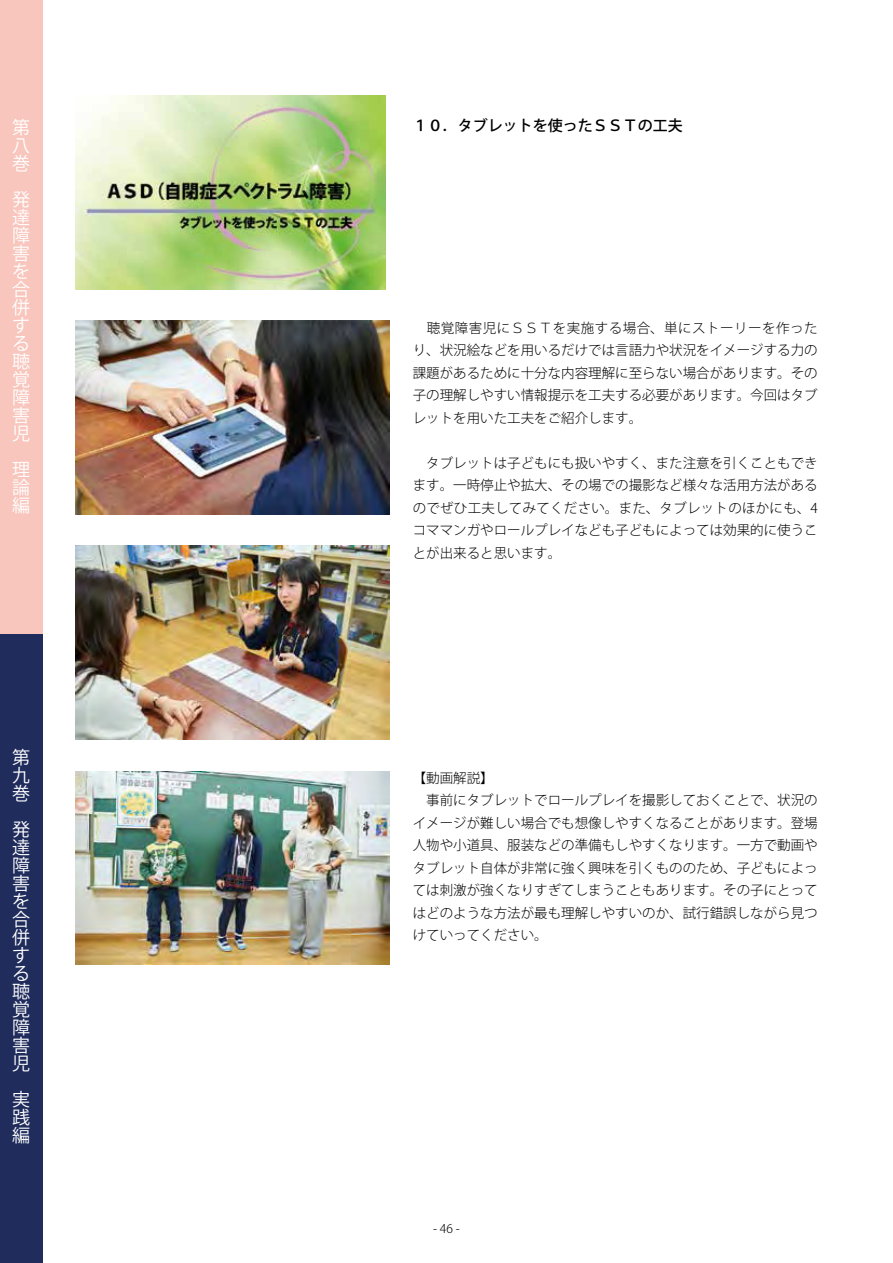
<style>
.page{position:relative;width:893px;height:1263px;background:#fff}
.page>*{position:absolute;margin:0;border:0;box-sizing:border-box;transform-origin:0 0}
.t1{font:18px/18px "Koz Go Pr 6 N";color:#fff;text-align:justify}
.t2{font:500 15px "Koz Go Pr 6 N";color:#000}
.t3{font:300 13.5px/22.5px "Koz Go Pr 6 N";color:#000;text-align:justify}
.t4{font:300 12px "Koz Go Pr 6 N";color:#000}
</style>
<div class="page">
<div style="left:0;top:629px;width:43px;height:634px;background:#1f2c5c"></div>
<div style="left:0;top:0;width:43px;height:634px;background:#f8c6bd"></div>
<img style="left:75px;top:96px;width:311px;height:193px">
<img style="left:75px;top:771px;width:315px;height:193px">
<img style="left:75px;top:321px;width:315px;height:193px">
<img style="left:75px;top:546px;width:315px;height:193px">
<h1 class="t1" style="left:12px;top:118px;width:19px">第八巻</h1>
<h1 class="t1" style="left:12px;top:190px;width:19px">発達障害を合併する聴覚障害児</h1>
<h1 class="t1" style="left:12px;top:460px;width:19px">理論編</h1>
<h1 class="t1" style="left:12px;top:748px;width:19px">第九巻</h1>
<h1 class="t1" style="left:12px;top:820px;width:19px">発達障害を合併する聴覚障害児</h1>
<h1 class="t1" style="left:12px;top:1090px;width:19px">実践編</h1>
<p class="t2" style="left:413px;top:117px;width:271px">１０．タブレットを使ったＳＳＴの工夫</p>
<p class="t3" style="left:413px;top:317px;width:407px">　聴覚障害児にＳＳＴを実施する場合、単にストーリーを作ったり、状況絵などを用いるだけでは言語力や状況をイメージする力の課題があるために十分な内容理解に至らない場合があります。その子の理解しやすい情報提示を工夫する必要があります。今回はタブレットを用いた工夫をご紹介します。</p>
<p class="t3" style="left:413px;top:452px;width:407px">　タブレットは子どもにも扱いやすく、また注意を引くこともできます。一時停止や拡大、その場での撮影など様々な活用方法があるのでぜひ工夫してみてください。また、タブレットのほかにも、4コママンガやロールプレイなども子どもによっては効果的に使うことが出来ると思います。</p>
<p class="t3" style="left:413px;top:767px;width:407px;text-align:left">【動画解説】<br>　事前にタブレットでロールプレイを撮影しておくことで、状況のイメージが難しい場合でも想像しやすくなることがあります。登場人物や小道具、服装などの準備もしやすくなります。一方で動画やタブレット自体が非常に強く興味を引くもののため、子どもによっては刺激が強くなりすぎてしまうこともあります。その子にとってはどのような方法が最も理解しやすいのか、試行錯誤しながら見つけていってください。</p>
<p class="t4" style="left:433px;top:1221px;width:28px">- 46 -</p>
</div>
